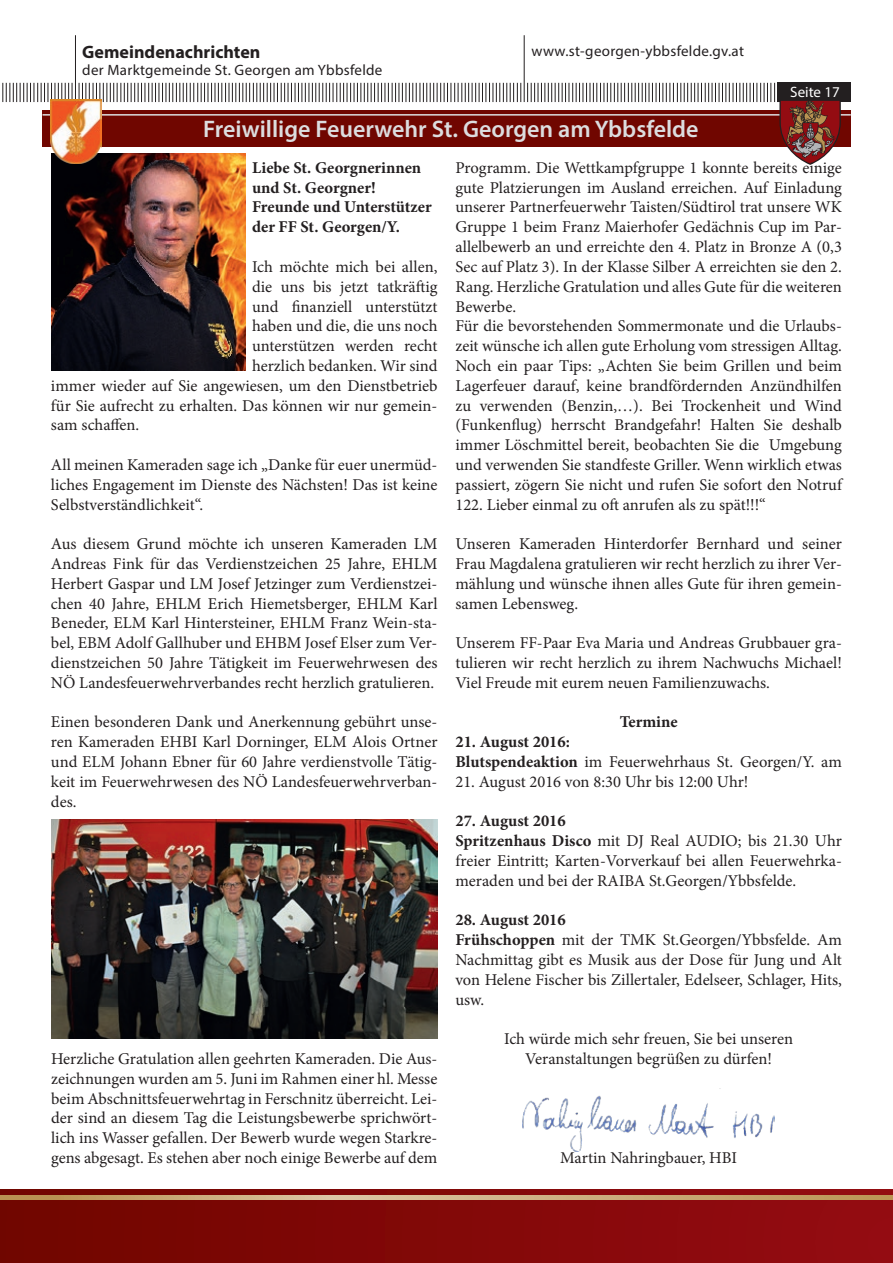
<style>
.page{position:relative;width:893px;height:1263px;background:#fff}
.page>*{position:absolute;margin:0;border:0;box-sizing:border-box;transform-origin:0 0}
.t1{font:600 24px "Myriad Pro";color:#dcdddf}
.t2{font:700 18px "Myriad Pro";color:#231f20}
.t3{font:16.5px/19.8px "Minion Pro";color:#231f20;text-align:justify}
.t4{font:700 16.5px/19.8px "Minion Pro";color:#231f20}
.t5{font:15px "Myriad Pro";letter-spacing:.02em;color:#231f20}
.t6{font:15px "Myriad Pro";color:#fff}
.s1{font-weight:400}
.s2{font-weight:700}
</style>
<div class="page">
<hr style="left:524px;top:35px;width:1px;height:67px;background:#231f20">
<hr style="left:75px;top:35px;width:1px;height:67px;background:#231f20">
<svg style="left:79px;top:83px;width:442px;height:19px"></svg>
<svg style="left:2px;top:83px;width:71px;height:19px"></svg>
<div style="left:778px;top:83px;width:73px;height:19px;background:#231f20"></div>
<div style="left:0;top:1189px;width:893px;height:74px;background:linear-gradient(to right,#730a02,#961015)"></div>
<svg style="left:0;top:1195px;width:893px;height:4px;background:#c9aa79"></svg>
<img style="left:51px;top:153px;width:195px;height:218px">
<img style="left:523px;top:1095px;width:252px;height:56px">
<div style="left:43px;top:110px;width:808px;height:37px;background:#700600"></div>
<hr style="left:43px;top:114px;width:808px;height:2px;background:#dcdddf">
<img style="left:51px;top:100px;width:51px;height:64px">
<svg style="left:527px;top:83px;width:314px;height:82px"></svg>
<img style="left:51px;top:819px;width:386px;height:219px">
<p class="t2" style="left:82px;top:40px;width:180px">Gemeindenachrichten</p>
<p class="t5" style="left:532px;top:42px;width:214px">www.st-georgen-ybbsfelde.gv.at</p>
<p class="t5" style="left:82px;top:61px;width:302px">der Marktgemeinde St. Georgen am Ybbsfelde</p>
<p class="t6" style="left:790px;top:83px;width:51px">Seite 17</p>
<h1 class="t1" style="left:203px;top:114px;width:497px">Freiwillige Feuerwehr St. Georgen am Ybbsfelde</h1>
<p class="t4" style="left:252px;top:157px;width:181px">Liebe St. Georgnerinnen und St. Georgner!<br>Freunde und Unterstützer der FF St. Georgen/Y.</p>
<p class="t3" style="left:252px;top:257px;width:187px">Ich möchte mich bei allen, die uns bis jetzt tatkräftig und finanziell unterstützt haben und die, die uns noch unterstützen werden recht herzlich bedanken. Wir sind</p>
<p class="t3" style="left:455px;top:158px;width:388px;text-align:left">Programm. Die Wettkampfgruppe 1 konnte bereits einige gute Platzierungen im Ausland erreichen. Auf Einladung unserer Partnerfeuerwehr Taisten/Südtirol trat unsere WK Gruppe 1 beim Franz Maierhofer Gedächnis Cup im Par&shy;allelbewerb an und erreichte den 4. Platz in Bronze A (0,3<br>Sec auf Platz 3). In der Klasse Silber A erreichten sie den 2.<br>Rang. Herzliche Gratulation und alles Gute für die weiteren Bewerbe.<br>Für die bevorstehenden Sommermonate und die Urlaubs&shy;zeit wünsche ich allen gute Erholung vom stressigen Alltag.<br>Noch ein paar Tips: „Achten Sie beim Grillen und beim Lagerfeuer darauf, keine brandfördernden Anzündhilfen zu verwenden (Benzin,…). Bei Trockenheit und Wind (Funkenflug) herrscht Brandgefahr! Halten Sie deshalb immer Löschmittel bereit, beobachten Sie die Umgebung und verwenden Sie standfeste Griller. Wenn wirklich etwas passiert, zögern Sie nicht und rufen Sie sofort den Notruf 122. Lieber einmal zu oft anrufen als zu spät!!!“</p>
<p class="t3" style="left:455px;top:534px;width:388px">Unseren Kameraden Hinterdorfer Bernhard und seiner Frau Magdalena gratulieren wir recht herzlich zu ihrer Ver&shy;mählung und wünsche ihnen alles Gute für ihren gemein&shy;samen Lebensweg.</p>
<p class="t3" style="left:455px;top:633px;width:388px">Unserem FF-Paar Eva Maria und Andreas Grubbauer gra&shy;tulieren wir recht herzlich zu ihrem Nachwuchs Michael!<br>Viel Freude mit eurem neuen Familienzuwachs.</p>
<p class="t4" style="left:620px;top:712px;width:60px">Termine</p>
<p class="t4" style="left:455px;top:732px;width:388px">21. August 2016:<br>Blutspendeaktion <span class="s1">im Feuerwehrhaus St. Georgen/Y. am</span></p>
<p class="t3" style="left:455px;top:772px;width:295px">21. August 2016 von 8:30 Uhr bis 12:00 Uhr!</p>
<p class="t3" style="left:455px;top:811px;width:388px;text-align:left"><span class="s2">27. August 2016<br>Spritzenhaus Disco</span> mit DJ Real AUDIO; bis 21.30 Uhr freier Eintritt; Karten-Vorverkauf bei allen Feuerwehrka&shy;meraden und bei der RAIBA St.Georgen/Ybbsfelde.</p>
<p class="t3" style="left:455px;top:910px;width:388px;text-align:left"><span class="s2">28. August 2016<br>Frühschoppen</span> mit der TMK St.Georgen/Ybbsfelde. Am Nachmittag gibt es Musik aus der Dose für Jung und Alt von Helene Fischer bis Zillertaler, Edelseer, Schlager, Hits, usw.</p>
<p class="t3" style="left:504px;top:1029px;width:290px;text-align:center">Ich würde mich sehr freuen, Sie bei unseren<br>Veranstaltungen begrüßen zu dürfen!</p>
<p class="t3" style="left:51px;top:376px;width:388px">immer wieder auf Sie angewiesen, um den Dienstbetrieb für Sie aufrecht zu erhalten. Das können wir nur gemein&shy;sam schaffen.</p>
<p class="t3" style="left:51px;top:455px;width:388px">All meinen Kameraden sage ich „Danke für euer unermüd&shy;liches Engagement im Dienste des Nächsten! Das ist keine Selbstverständlichkeit“.</p>
<p class="t3" style="left:51px;top:534px;width:388px">Aus diesem Grund möchte ich unseren Kameraden LM Andreas Fink für das Verdienstzeichen 25 Jahre, EHLM Herbert Gaspar und LM Josef Jetzinger zum Verdienstzei&shy;chen 40 Jahre, EHLM Erich Hiemetsberger, EHLM Karl Beneder, ELM Karl Hintersteiner, EHLM Franz Wein-sta&shy;bel, EBM Adolf Gallhuber und EHBM Josef Elser zum Ver&shy;dienstzeichen 50 Jahre Tätigkeit im Feuerwehrwesen des NÖ Landesfeuerwehrverbandes recht herzlich gratulieren.</p>
<p class="t3" style="left:51px;top:712px;width:388px">Einen besonderen Dank und Anerkennung gebührt unse&shy;ren Kameraden EHBI Karl Dorninger, ELM Alois Ortner und ELM Johann Ebner für 60 Jahre verdienstvolle Tätig&shy;keit im Feuerwehrwesen des NÖ Landesfeuerwehrverban&shy;des.</p>
<p class="t3" style="left:51px;top:1049px;width:388px">Herzliche Gratulation allen geehrten Kameraden. Die Aus&shy;zeichnungen wurden am 5. Juni im Rahmen einer hl. Messe beim Abschnittsfeuerwehrtag in Ferschnitz überreicht. Lei&shy;der sind an diesem Tag die Leistungsbewerbe sprichwört&shy;lich ins Wasser gefallen. Der Bewerb wurde wegen Starkre&shy;gens abgesagt. Es stehen aber noch einige Bewerbe auf dem</p>
<p class="t3" style="left:560px;top:1148px;width:178px">Martin Nahringbauer, HBI</p>
</div>
